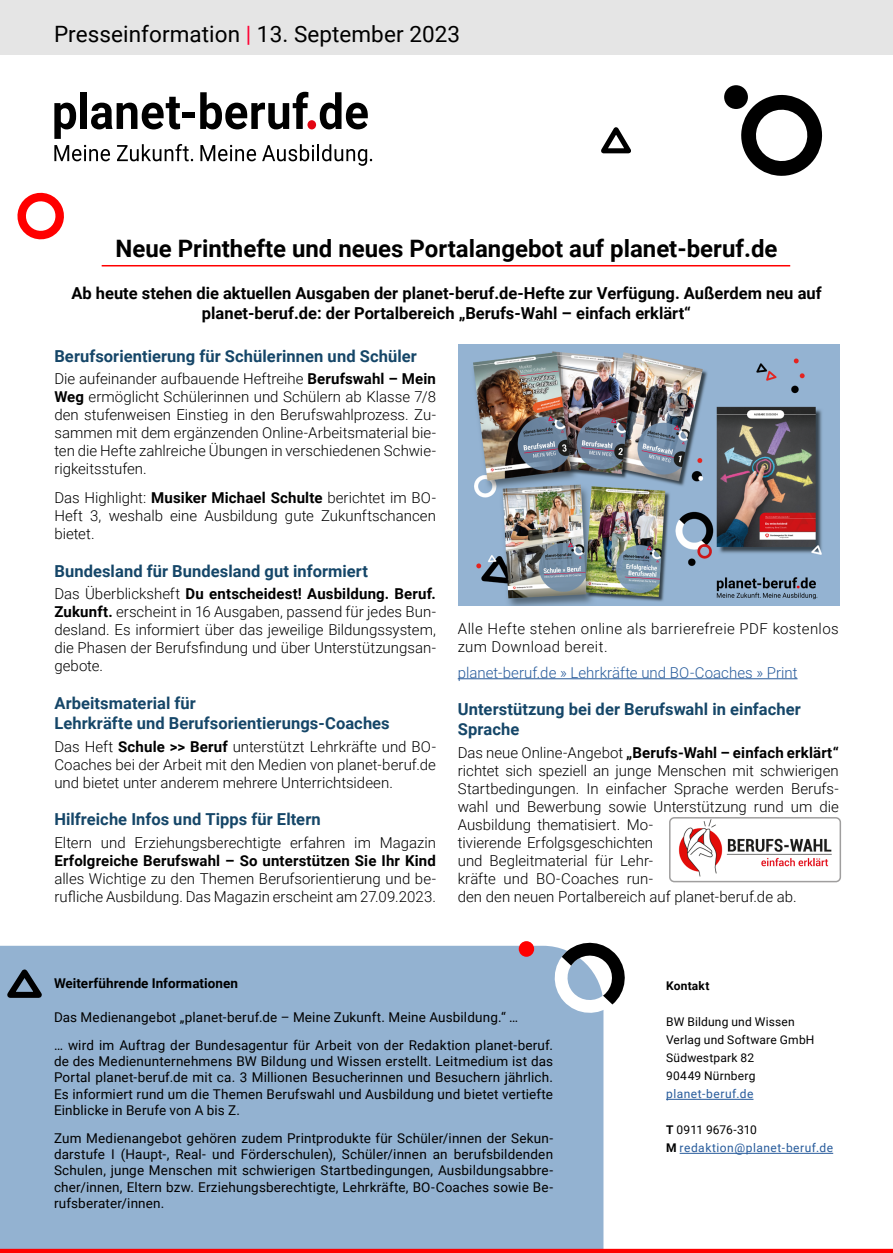
<style>
.page{position:relative;width:893px;height:1253px;background:#fff}
.page>*{position:absolute;margin:0;border:0;box-sizing:border-box;transform-origin:0 0}
.Absatz_01{font:700 24px "Roboto";color:#000}
.t1{font:22.5px "Roboto";letter-spacing:.005em;color:#000}
.Fliesstext{font:700 16.5px/19.8px "Roboto";letter-spacing:.005em;color:#154668}
.Absatz_01-2{font:700 16.5px/19.8px "Roboto";color:#000;text-align:center}
.Fliesstext-2{font:300 15px/18px "Roboto";color:#000;text-align:justify}
.Fliesstext-3{font:300 15px/18px "Roboto";letter-spacing:.025em;color:#000}
.Kontakt{font:300 15px "Roboto";color:#275b9b}
.Fliesstext-4{font:13.5px/16.2px "Roboto";letter-spacing:.01em;color:#000;text-align:justify}
.Fließtext_unten{font:13.5px/16.2px "Roboto";letter-spacing:.01em;color:#000;text-align:justify}
.Fließtext_unten-2{font:700 13.5px "Roboto";color:#000}
.Fliesstext-5{font:12px "Roboto";letter-spacing:.015em;color:#000}
.Kontakt-2{font:12px "Roboto";letter-spacing:.04em;color:#275b9b}
.Fliesstext-6{font:12px "Roboto";letter-spacing:-.005em;color:#000}
.Fliesstext-7{font:700 12px "Roboto";letter-spacing:.02em;color:#000}
.s1{color:#f03}
.s2{font-weight:700}
.s3{font-weight:700;color:#000}
</style>
<div class="page">
<div style="left:0;top:945px;width:603px;height:303px;background:#93b2d1"></div>
<svg style="left:0;top:964px;width:50px;height:36px;background:#6c839a"></svg>
<div style="left:519px;top:941px;width:15px;height:15px;background:#f00;border-radius:50%"></div>
<svg style="left:551px;top:942px;width:74px;height:74px"></svg>
<svg style="left:54px;top:145px;width:56px;height:16px"></svg>
<svg style="left:117px;top:144px;width:76px;height:17px"></svg>
<svg style="left:200px;top:145px;width:56px;height:16px"></svg>
<svg style="left:262px;top:144px;width:110px;height:22px"></svg>
<svg style="left:54px;top:103px;width:22px;height:36px"></svg>
<div style="left:80px;top:92px;width:7px;height:37px;background:#000"></div>
<svg style="left:91px;top:97px;width:89px;height:32px"></svg>
<div style="left:182px;top:112px;width:13px;height:6px;background:#000"></div>
<svg style="left:200px;top:92px;width:108px;height:37px"></svg>
<svg style="left:320px;top:92px;width:48px;height:37px"></svg>
<div style="left:307px;top:120px;width:9px;height:9px;background:#e30613;border-radius:50%"></div>
<div style="left:0;top:0;width:893px;height:54px;background:#e5e5e5"></div>
<hr style="left:102px;top:265px;width:688px;height:1px;background:#f00">
<svg style="left:0;top:1248px;width:893px;height:4px;background:#ef2a2e"></svg>
<hr style="left:458px;top:678px;width:340px;height:1px;background:#275b9b">
<hr style="left:666px;top:1099px;width:87px;height:1px;background:#275b9b">
<hr style="left:680px;top:1153px;width:153px;height:1px;background:#275b9b">
<svg style="left:17px;top:192px;width:47px;height:48px"></svg>
<svg style="left:739px;top:89px;width:84px;height:87px"></svg>
<div style="left:724px;top:85px;width:24px;height:24px;background:#000;border-radius:50%"></div>
<svg style="left:601px;top:127px;width:30px;height:27px"></svg>
<img style="left:458px;top:344px;width:382px;height:261px">
<img style="left:678px;top:820px;width:154px;height:57px">
<div style="left:669px;top:817px;width:172px;height:65px;border:2px solid #9f9e9e;border-radius:4px"></div>
<p class="t1" style="left:54px;top:19px;width:408px">Presseinformation <span class="s1">|</span> 13. September 2023</p>
<p class="Absatz_01" style="left:115px;top:232px;width:663px">Neue Printhefte und neues Portalangebot auf planet-beruf.de</p>
<p class="Absatz_01-2" style="left:71px;top:282px;width:752px">Ab heute stehen die aktuellen Ausgaben der planet-beruf.de-Hefte zur Verfügung. Außerdem neu auf planet-beruf.de: der Portalbereich „Berufs-Wahl – einfach erklärt“</p>
<p class="Fliesstext" style="left:54px;top:345px;width:364px">Berufsorientierung für Schülerinnen und Schüler</p>
<p class="Fliesstext-2" style="left:54px;top:369px;width:383px">Die aufeinander aufbauende Heftreihe <span class="s2">Berufswahl – Mein Weg</span> ermöglicht Schülerinnen und Schülern ab Klasse 7/8 den stufenweisen Einstieg in den Berufswahlprozess. Zu&shy;sammen mit dem ergänzenden Online-Arbeitsmaterial bie&shy;ten die Hefte zahlreiche Übungen in verschiedenen Schwie&shy;rigkeitsstufen.</p>
<p class="Fliesstext-2" style="left:54px;top:488px;width:383px">Das Highlight: <span class="s2">Musiker Michael Schulte</span> berichtet im BO-Heft 3, weshalb eine Ausbildung gute Zukunftschancen bietet.</p>
<p class="Fliesstext" style="left:54px;top:560px;width:315px">Bundesland für Bundesland gut informiert</p>
<p class="Fliesstext-2" style="left:54px;top:584px;width:383px">Das Überblicksheft <span class="s2">Du entscheidest! Ausbildung. Beruf.<br>Zukunft.</span> erscheint in 16 Ausgaben, passend für jedes Bun&shy;desland. Es informiert über das jeweilige Bildungssystem, die Phasen der Berufsfindung und über Unterstützungsan&shy;gebote.</p>
<p class="Fliesstext" style="left:54px;top:693px;width:143px">Arbeitsmaterial für</p>
<p class="Fliesstext" style="left:54px;top:712px;width:337px">Lehrkräfte und Berufsorientierungs-Coaches</p>
<p class="Fliesstext-2" style="left:54px;top:736px;width:383px">Das Heft <span class="s2">Schule &gt;&gt; Beruf</span> unterstützt Lehrkräfte und BO-Coaches bei der Arbeit mit den Medien von planet-beruf.de und bietet unter anderem mehrere Unterrichtsideen.</p>
<p class="Fliesstext" style="left:54px;top:809px;width:268px">Hilfreiche Infos und Tipps für Eltern</p>
<p class="Fliesstext-2" style="left:54px;top:833px;width:383px">Eltern und Erziehungsberechtigte erfahren im Magazin <span class="s2">Erfolgreiche Berufswahl – So unterstützen Sie Ihr Kind </span>alles Wichtige zu den Themen Berufsorientierung und be&shy;rufliche Ausbildung. Das Magazin erscheint am 27.09.2023.</p>
<p class="Fliesstext-3" style="left:458px;top:619px;width:382px">Alle Hefte stehen online als barrierefreie PDF kostenlos zum Download bereit.</p>
<p class="Kontakt" style="left:458px;top:662px;width:341px">planet-beruf.de » Lehrkräfte und BO-Coaches » Print</p>
<p class="Fliesstext" style="left:458px;top:699px;width:345px">Unterstützung bei der Berufswahl in einfacher<br>Sprache</p>
<p class="Fliesstext-2" style="left:458px;top:743px;width:383px;text-align:left">Das neue Online-Angebot <span class="s2">„Berufs-Wahl – einfach erklärt“ </span>richtet sich speziell an junge Menschen mit schwierigen Startbedingungen. In einfacher Sprache werden Berufs&shy;wahl und Bewerbung sowie Unterstützung rund um die Ausbildung thematisiert. Mo-<br>tivierende Erfolgsgeschichten<br>und Begleitmaterial für Lehr-<br>kräfte und BO-Coaches run-<br>den den neuen Portalbereich auf planet-beruf.de ab.</p>
<p class="Fließtext_unten-2" style="left:54px;top:973px;width:185px">Weiterführende Informationen</p>
<p class="Fliesstext-4" style="left:54px;top:1008px;width:466px">Das Medienangebot „planet-beruf.de – Meine Zukunft. Meine Ausbildung.“ …</p>
<p class="Fließtext_unten" style="left:54px;top:1036px;width:501px">… wird im Auftrag der Bundesagentur für Arbeit von der Redaktion planet-beruf. de des Medienunternehmens BW Bildung und Wissen erstellt. Leitmedium ist das Portal planet-beruf.de mit ca. 3 Millionen Besucherinnen und Besuchern jährlich.<br>Es informiert rund um die Themen Berufswahl und Ausbildung und bietet vertiefte Einblicke in Berufe von A bis Z.</p>
<p class="Fliesstext-4" style="left:54px;top:1129px;width:501px">Zum Medienangebot gehören zudem Printprodukte für Schüler/innen der Sekun&shy;darstufe I (Haupt-, Real- und Förderschulen), Schüler/innen an berufsbildenden Schulen, junge Menschen mit schwierigen Startbedingungen, Ausbildungsabbre&shy;cher/innen, Eltern bzw. Erziehungsberechtigte, Lehrkräfte, BO-Coaches sowie Be&shy;rufsberater/innen.</p>
<p class="Fliesstext-7" style="left:666px;top:977px;width:45px">Kontakt</p>
<p class="Fliesstext-5" style="left:666px;top:1013px;width:130px">BW Bildung und Wissen</p>
<p class="Fliesstext-5" style="left:666px;top:1031px;width:150px">Verlag und Software GmbH</p>
<p class="Fliesstext-5" style="left:666px;top:1049px;width:90px">Südwestpark 82</p>
<p class="Fliesstext-5" style="left:666px;top:1067px;width:91px">90449 Nürnberg</p>
<p class="Kontakt-2" style="left:666px;top:1085px;width:89px">planet-beruf.de</p>
<p class="Fliesstext-6" style="left:666px;top:1121px;width:92px"><span class="s2">T</span> 0911 9676-310</p>
<p class="Kontakt-2" style="left:666px;top:1139px;width:169px"><span class="s3">M</span> redaktion@planet-beruf.de</p>
</div>
